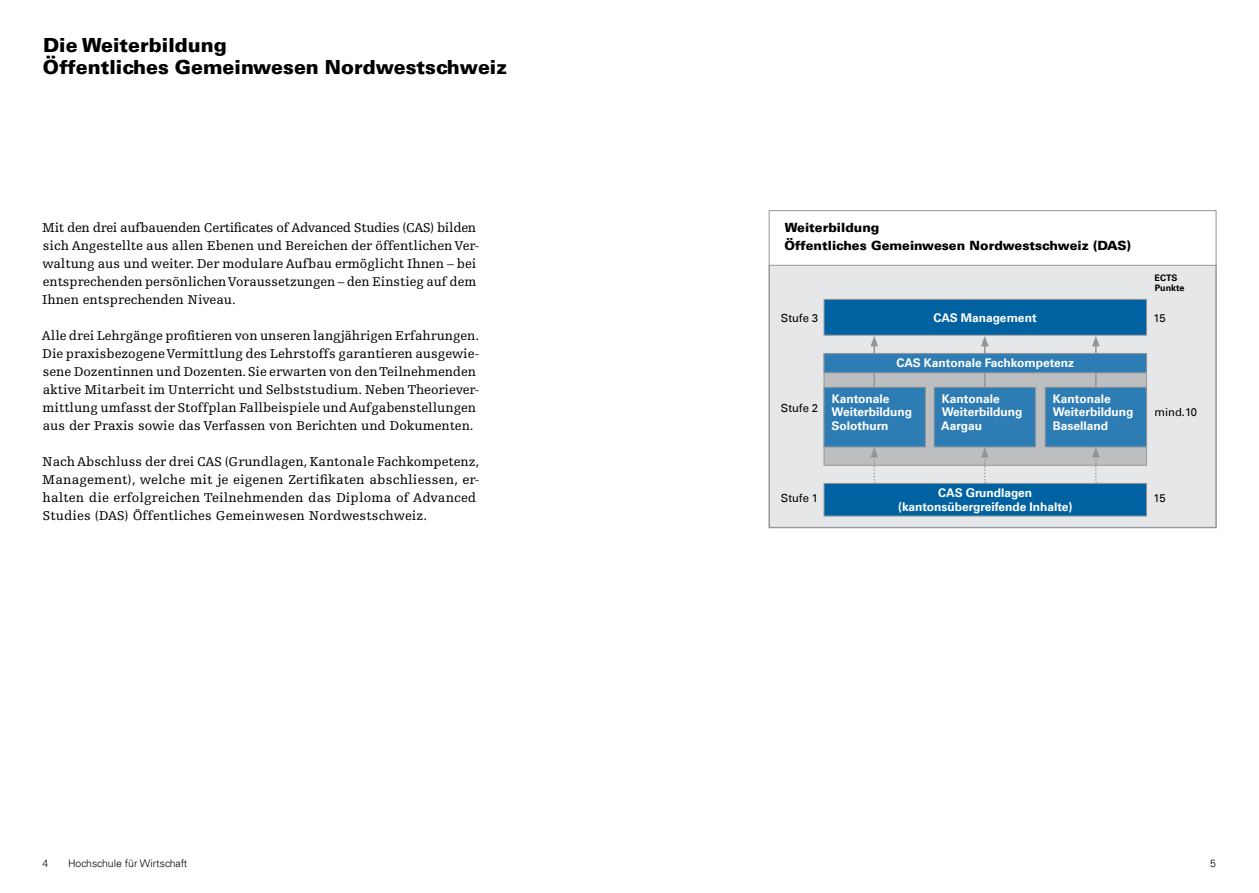
<style>
.page{position:relative;width:1259px;height:893px;background:#fff}
.page>*{position:absolute;margin:0;border:0;box-sizing:border-box;transform-origin:0 0}
.t1{font:900 19.5px/22.5px "Univers LT";color:#000}
.t2{font:13.5px/18px "Egyptienne FLT Std";color:#000}
.t3{font:900 12.75px/18px "Univers LT";color:#000}
.t4{font:700 12px/13.5px "Univers LT";color:#fff}
.t5{font:11.25px "Univers LT";color:#000}
.t6{font:300 10.5px "Univers LT";color:#000}
.t7{font:700 9px/10.5px "Univers LT";color:#000}
</style>
<div class="page">
<div style="left:769px;top:265px;width:447px;height:263px;background:#e6e7e8;border:1px solid #939598"></div>
<div style="left:823px;top:299px;width:324px;height:37px;background:#0062a0;border:1px solid #939598"></div>
<div style="left:823px;top:483px;width:324px;height:33px;background:#0062a0;border:1px solid #939598"></div>
<div style="left:823px;top:353px;width:324px;height:113px;background:#bcbec0;border:1px solid #939598"></div>
<div style="left:824px;top:387px;width:101px;height:60px;background:#2d7cb3"></div>
<div style="left:823px;top:387px;width:102px;height:60px;border:1px solid #939598"></div>
<div style="left:1045px;top:387px;width:101px;height:60px;background:#2d7cb3"></div>
<div style="left:1044px;top:387px;width:103px;height:60px;border:1px solid #939598"></div>
<div style="left:934px;top:387px;width:101px;height:60px;background:#2d7cb3"></div>
<div style="left:934px;top:387px;width:102px;height:60px;border:1px solid #939598"></div>
<svg style="left:870px;top:447px;width:8px;height:37px"></svg>
<svg style="left:981px;top:447px;width:7px;height:37px"></svg>
<svg style="left:1092px;top:447px;width:7px;height:37px"></svg>
<hr style="left:873px;top:344px;width:2px;height:43px;background:#939598">
<svg style="left:870px;top:336px;width:8px;height:10px"></svg>
<hr style="left:984px;top:344px;width:1px;height:43px;background:#939598">
<svg style="left:981px;top:336px;width:7px;height:10px"></svg>
<hr style="left:1095px;top:344px;width:1px;height:43px;background:#939598">
<svg style="left:1092px;top:336px;width:7px;height:10px"></svg>
<div style="left:823px;top:353px;width:324px;height:20px;background:#2d7cb3;border:1px solid #939598"></div>
<div style="left:769px;top:210px;width:447px;height:318px;border:1px solid #939598"></div>
<h1 class="t1" style="left:43px;top:34px;width:466px">Die Weiterbildung<br>Öffentliches Gemeinwesen Nordwestschweiz</h1>
<p class="t2" style="left:42px;top:219px;width:439px">Mit den drei aufbauenden Certificates of Advanced Studies (CAS) bilden sich Angestellte aus allen Ebenen und Bereichen der öffentlichen Ver&shy;waltung aus und weiter. Der modulare Aufbau ermöglicht Ihnen – bei entsprechenden persönlichen Voraussetzungen – den Einstieg auf dem Ihnen entsprechenden Niveau.</p>
<p class="t2" style="left:42px;top:327px;width:439px">Alle drei Lehrgänge profitieren von unseren langjährigen Erfahrungen.<br>Die praxisbezogene Vermittlung des Lehrstoffs garantieren ausgewie&shy;sene Dozentinnen und Dozenten. Sie erwarten von den Teilnehmenden aktive Mitarbeit im Unterricht und Selbststudium. Neben Theoriever&shy;mittlung umfasst der Stoffplan Fallbeispiele und Aufgabenstellungen aus der Praxis sowie das Verfassen von Berichten und Dokumenten.</p>
<p class="t2" style="left:42px;top:453px;width:439px">Nach Abschluss der drei CAS (Grundlagen, Kantonale Fachkompetenz, Management), welche mit je eigenen Zertifikaten abschliessen, er&shy;halten die erfolgreichen Teilnehmenden das Diploma of Advanced Studies (DAS) Öffentliches Gemeinwesen Nordwestschweiz.</p>
<p class="t3" style="left:784px;top:218px;width:348px">Weiterbildung<br>Öffentliches Gemeinwesen Nordwestschweiz (DAS)</p>
<p class="t7" style="left:1154px;top:272px;width:31px">ECTS<br>Punkte</p>
<p class="t4" style="left:933px;top:311px;width:105px">CAS Management</p>
<p class="t5" style="left:781px;top:311px;width:39px">Stufe 3</p>
<p class="t5" style="left:1153px;top:311px;width:14px">15</p>
<p class="t5" style="left:781px;top:401px;width:39px">Stufe 2</p>
<p class="t4" style="left:896px;top:356px;width:179px">CAS Kantonale Fachkompetenz</p>
<p class="t4" style="left:831px;top:392px;width:82px">Kantonale<br>Weiterbildung<br>Solothurn</p>
<p class="t4" style="left:1052px;top:392px;width:82px">Kantonale<br>Weiterbildung<br>Baselland</p>
<p class="t4" style="left:941px;top:392px;width:83px">Kantonale<br>Weiterbildung<br>Aargau</p>
<p class="t5" style="left:1154px;top:406px;width:44px">mind.10</p>
<p class="t5" style="left:781px;top:491px;width:39px">Stufe 1</p>
<p class="t4" style="left:898px;top:487px;width:176px;text-align:center">CAS Grundlagen (kantonsübergreifende Inhalte)</p>
<p class="t5" style="left:1153px;top:491px;width:14px">15</p>
<p class="t6" style="left:43px;top:856px;width:7px">4</p>
<p class="t6" style="left:68px;top:856px;width:121px">Hochschule für Wirtschaft</p>
<p class="t6" style="left:1210px;top:856px;width:7px">5</p>
</div>
